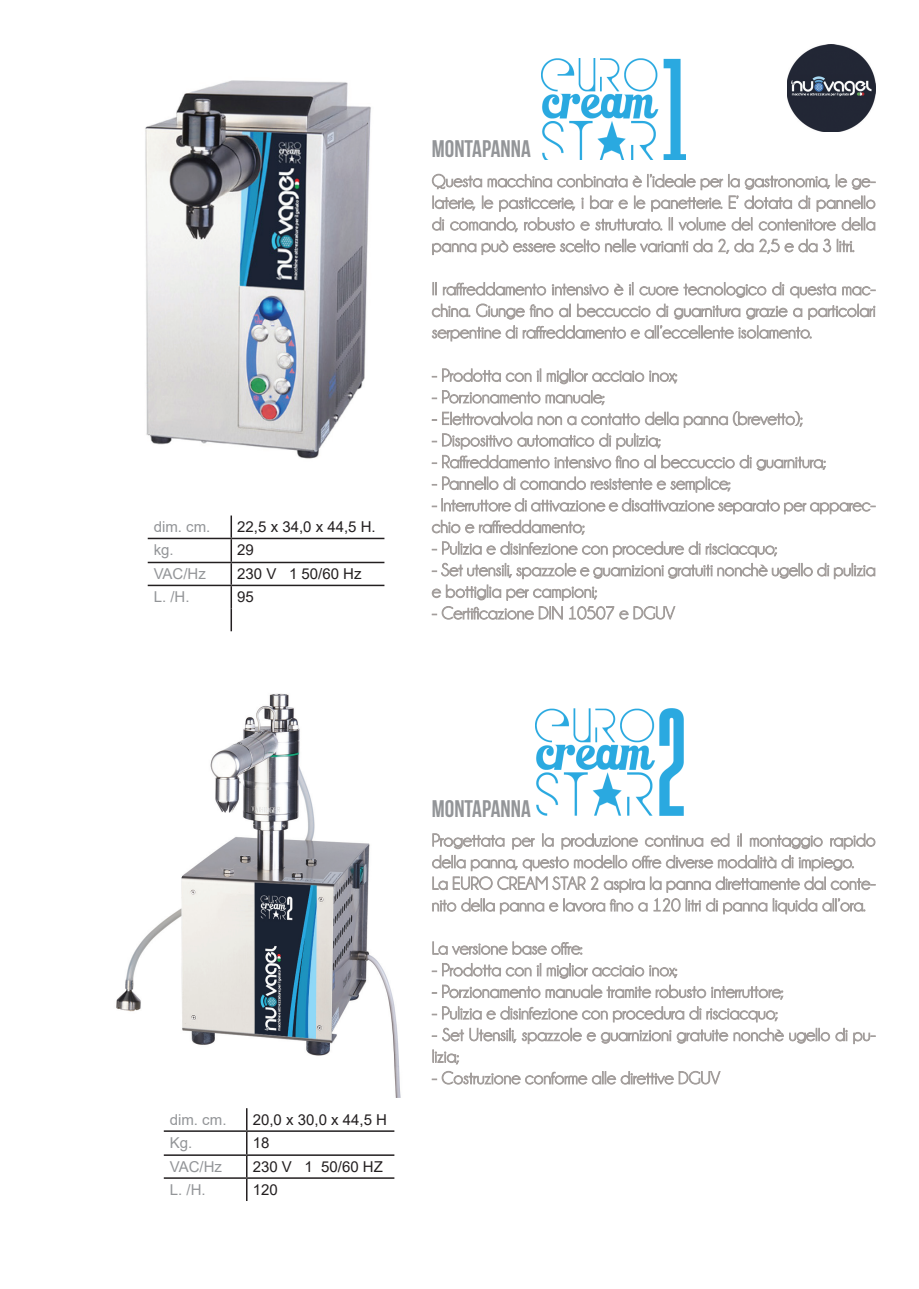
<style>
.page{position:relative;width:919px;height:1289px;background:#fff}
.page>*{position:absolute;margin:0;border:0;box-sizing:border-box;transform-origin:0 0}
.t1{font:24px "Bebas Neue";color:#939598}
.t2{font:15px "Arial";color:#231f20}
.t3{font:15px "Arial";color:#939598}
</style>
<div class="page">
<img style="left:145px;top:80px;width:226px;height:379px">
<img style="left:116px;top:693px;width:285px;height:404px">
<img style="left:541px;top:59px;width:144px;height:100px">
<img style="left:535px;top:708px;width:148px;height:108px">
<svg style="left:432px;top:173px;width:443px;height:59px"></svg>
<svg style="left:432px;top:238px;width:422px;height:17px"></svg>
<svg style="left:431px;top:282px;width:444px;height:60px"></svg>
<svg style="left:432px;top:368px;width:246px;height:16px"></svg>
<svg style="left:431px;top:390px;width:444px;height:145px"></svg>
<svg style="left:431px;top:541px;width:444px;height:79px"></svg>
<svg style="left:432px;top:833px;width:443px;height:81px"></svg>
<svg style="left:432px;top:941px;width:151px;height:14px"></svg>
<svg style="left:432px;top:963px;width:352px;height:36px"></svg>
<svg style="left:432px;top:1006px;width:443px;height:58px"></svg>
<svg style="left:432px;top:1070px;width:289px;height:14px"></svg>
<img style="left:787px;top:44px;width:88px;height:88px">
<hr style="left:230px;top:515px;width:2px;height:22px;background:#231f20">
<hr style="left:148px;top:537px;width:83px;height:2px;background:#231f20">
<hr style="left:231px;top:537px;width:153px;height:2px;background:#231f20">
<hr style="left:230px;top:539px;width:2px;height:22px;background:#231f20">
<hr style="left:148px;top:561px;width:83px;height:2px;background:#231f20">
<hr style="left:231px;top:561px;width:153px;height:2px;background:#231f20">
<hr style="left:230px;top:563px;width:2px;height:21px;background:#231f20">
<hr style="left:148px;top:584px;width:83px;height:2px;background:#231f20">
<hr style="left:231px;top:584px;width:153px;height:2px;background:#231f20">
<hr style="left:230px;top:586px;width:2px;height:22px;background:#231f20">
<hr style="left:230px;top:608px;width:2px;height:23px;background:#231f20">
<hr style="left:164px;top:1130px;width:83px;height:1px;background:#231f20">
<hr style="left:247px;top:1130px;width:147px;height:1px;background:#231f20">
<hr style="left:164px;top:1154px;width:83px;height:1px;background:#231f20">
<hr style="left:247px;top:1154px;width:147px;height:1px;background:#231f20">
<hr style="left:164px;top:1177px;width:83px;height:1px;background:#231f20">
<hr style="left:247px;top:1177px;width:147px;height:1px;background:#231f20">
<svg style="left:246px;top:1108px;width:1px;height:92px"></svg>
<h1 class="t1" style="left:432px;top:136px;width:100px">MONTAPANNA</h1>
<p class="t3" style="left:154px;top:517px;width:58px">dim. cm.</p>
<p class="t2" style="left:237px;top:517px;width:140px">22,5 x 34,0 x 44,5 H.</p>
<p class="t3" style="left:154px;top:540px;width:22px">kg.</p>
<p class="t2" style="left:237px;top:540px;width:18px">29</p>
<p class="t3" style="left:154px;top:564px;width:54px">VAC/Hz</p>
<p class="t2" style="left:237px;top:564px;width:126px">230 V 1 50/60 Hz</p>
<p class="t3" style="left:154px;top:586px;width:37px">L. /H.</p>
<p class="t2" style="left:237px;top:586px;width:18px">95</p>
<h1 class="t1" style="left:432px;top:795px;width:100px">MONTAPANNA</h1>
<p class="t3" style="left:170px;top:1109px;width:58px">dim. cm.</p>
<p class="t2" style="left:253px;top:1109px;width:136px">20,0 x 30,0 x 44,5 H</p>
<p class="t3" style="left:170px;top:1132px;width:24px">Kg.</p>
<p class="t2" style="left:253px;top:1132px;width:18px">18</p>
<p class="t3" style="left:170px;top:1156px;width:54px">VAC/Hz</p>
<p class="t2" style="left:253px;top:1156px;width:132px">230 V 1 50/60 HZ</p>
<p class="t3" style="left:170px;top:1179px;width:37px">L. /H.</p>
<p class="t2" style="left:253px;top:1179px;width:27px">120</p>
</div>
